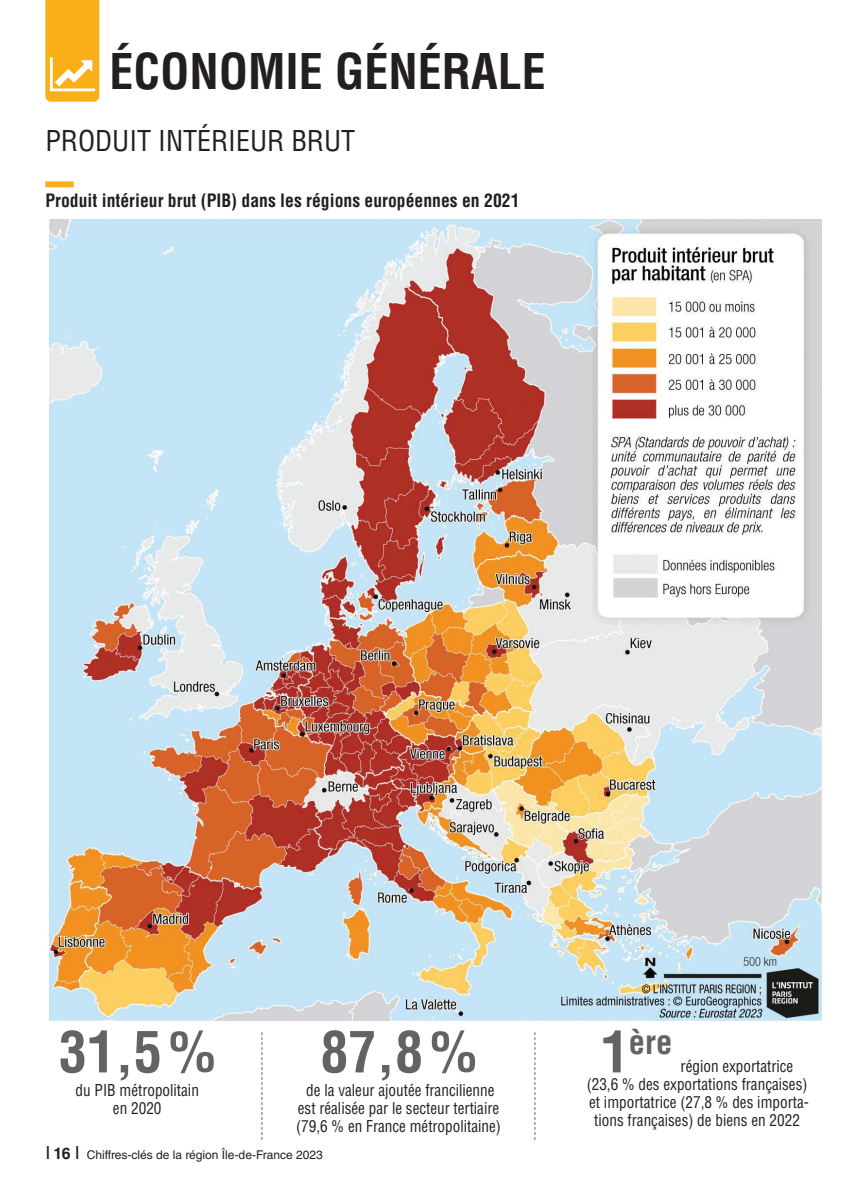
<style>
.page{position:relative;width:851px;height:1191px;background:#fff}
.page>*{position:absolute;margin:0;border:0;box-sizing:border-box;transform-origin:0 0}
.t1{font:700 condensed 56px "Helvetica LT Std";color:#636366}
.t2{font:700 condensed 48px "Helvetica LT Std";color:#231f20}
.t3{font:700 condensed 32.6px "Helvetica LT Std";color:#636366}
.t4{font:condensed 28px "Helvetica LT Std";color:#231f20}
.t5{font:700 condensed 18px "Helvetica LT Std";color:#231f20}
.t6{font:condensed 16px/18px "Helvetica LT Std";color:#231f20;text-align:center;scale:.95 1}
.t7{font:12px "Helvetica LT Std";color:#231f20}
.s1{font-size:18px}
.s2{font-weight:700;font-size:16px}
.s3{font-size:56px}
</style>
<div class="page">
<img style="left:50px;top:219px;width:771px;height:801px">
<div style="left:45px;top:181px;width:29px;height:6px;background:#faaf18"></div>
<svg style="left:261px;top:1032px;width:1px;height:108px"></svg>
<svg style="left:534px;top:1032px;width:1px;height:108px"></svg>
<svg style="left:45px;top:0;width:54px;height:102px;background:#fab731"></svg>
<h2 class="t2" style="left:109px;top:42px;width:438px">ÉCONOMIE GÉNÉRALE</h2>
<h3 class="t4" style="left:45px;top:123px;width:311px">PRODUIT INTÉRIEUR BRUT</h3>
<p class="t5" style="left:45px;top:189px;width:475px">Produit intérieur brut (PIB) dans les régions européennes en 2021</p>
<h1 class="t1" style="left:59px;top:1017px;width:158px">31,5%</h1>
<p class="t6" style="left:76px;top:1081px;width:131px">du PIB métropolitain en 2020</p>
<h1 class="t1" style="left:320px;top:1017px;width:158px">87,8%</h1>
<p class="t6" style="left:296px;top:1081px;width:217px">de la valeur ajoutée francilienne est réalisée par le secteur tertiaire (79,6 % en France métropolitaine)</p>
<p class="t7" style="left:45px;top:1147px;width:279px"><span class="s1">I</span> <span class="s2">16</span> <span class="s1">I</span> Chiffres-clés de la région Île-de-France 2023</p>
<h3 class="t3" style="left:600px;top:1021px;width:73px"><span class="s3">1</span>ère</h3>
<p class="t6" style="left:680px;top:1057px;width:120px">région exportatrice</p>
<p class="t6" style="left:586px;top:1075px;width:234px">(23,6 % des exportations françaises)</p>
<p class="t6" style="left:589px;top:1093px;width:233px">et importatrice (27,8 % des importa-</p>
<p class="t6" style="left:594px;top:1111px;width:218px">tions françaises) de biens en 2022</p>
</div>
